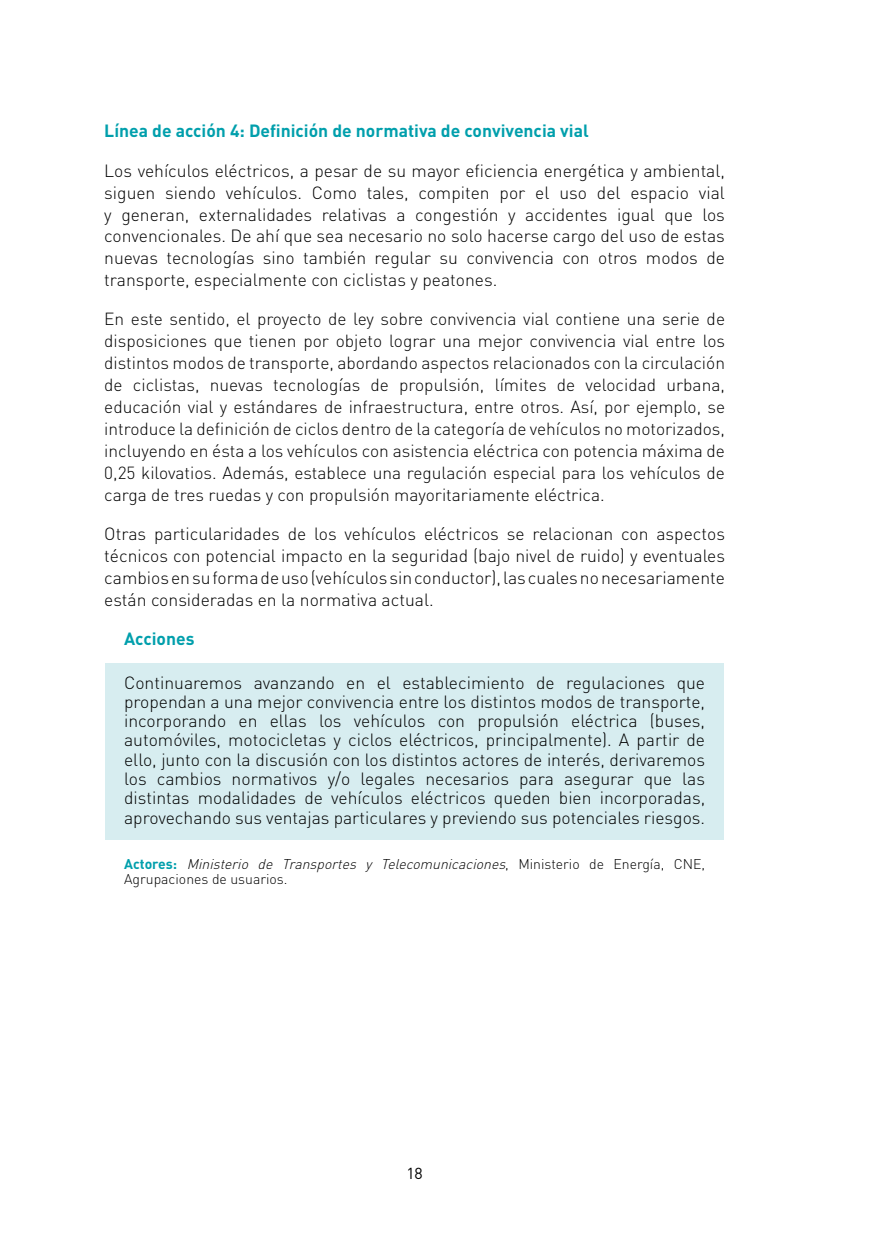
<style>
.page{position:relative;width:874px;height:1241px;background:#fff}
.page>*{position:absolute;margin:0;border:0;box-sizing:border-box;transform-origin:0 0}
.t1{font:300 17.5px/21.9px "DIN Pro";color:#000;text-align:justify}
.t2{font:700 17.5px "DIN Pro";color:#009fac}
.t3{font:300 17.32px/21.9px "DIN Pro";color:#000;text-align:justify}
.t4{font:15.75px "DIN Pro";color:#000}
.t5{font:300 14px/15.4px "DIN Pro";color:#000}
.s1{font-weight:700;color:#009fac}
.s2{font-style:italic}
</style>
<div class="page">
<div style="left:105px;top:663px;width:618px;height:176px;background:#d7edf0"></div>
<p class="t2" style="left:104px;top:119px;width:486px">Línea de acción 4: Definición de normativa de convivencia vial</p>
<p class="t1" style="left:104px;top:159px;width:622px">Los vehículos eléctricos, a pesar de su mayor eficiencia energética y ambiental, siguen siendo vehículos. Como tales, compiten por el uso del espacio vial y generan, externalidades relativas a congestión y accidentes igual que los convencionales. De ahí que sea necesario no solo hacerse cargo del uso de estas nuevas tecnologías sino también regular su convivencia con otros modos de transporte, especialmente con ciclistas y peatones.</p>
<p class="t3" style="left:104px;top:307px;width:622px">En este sentido, el proyecto de ley sobre convivencia vial contiene una serie de disposiciones que tienen por objeto lograr una mejor convivencia vial entre los distintos modos de transporte, abordando aspectos relacionados con la circulación de ciclistas, nuevas tecnologías de propulsión, límites de velocidad urbana, educación vial y estándares de infraestructura, entre otros. Así, por ejemplo, se introduce la definición de ciclos dentro de la categoría de vehículos no motorizados, incluyendo en ésta a los vehículos con asistencia eléctrica con potencia máxima de 0,25 kilovatios. Además, establece una regulación especial para los vehículos de carga de tres ruedas y con propulsión mayoritariamente eléctrica.</p>
<p class="t1" style="left:104px;top:521px;width:622px">Otras particularidades de los vehículos eléctricos se relacionan con aspectos técnicos con potencial impacto en la seguridad (bajo nivel de ruido) y eventuales cambios en su forma de uso (vehículos sin conductor), las cuales no necesariamente están consideradas en la normativa actual.</p>
<p class="t2" style="left:124px;top:626px;width:72px">Acciones</p>
<p class="t1" style="left:124px;top:672px;width:582px;line-height:19.2px">Continuaremos avanzando en el establecimiento de regulaciones que propendan a una mejor convivencia entre los distintos modos de transporte, incorporando en ellas los vehículos con propulsión eléctrica (buses, automóviles, motocicletas y ciclos eléctricos, principalmente). A partir de ello, junto con la discusión con los distintos actores de interés, derivaremos los cambios normativos y/o legales necesarios para asegurar que las distintas modalidades de vehículos eléctricos queden bien incorporadas, aprovechando sus ventajas particulares y previendo sus potenciales riesgos.</p>
<p class="t5" style="left:124px;top:855px;width:582px"><span class="s1">Act o res :</span> <span class="s2">Ministerio de Transportes y Telecomunicaciones</span>, M i n i s t e r i o d e E n e rg ía , C N E ,<br>Agrupaciones de usuarios.</p>
<p class="t4" style="left:406px;top:1161px;width:18px">18</p>
</div>
